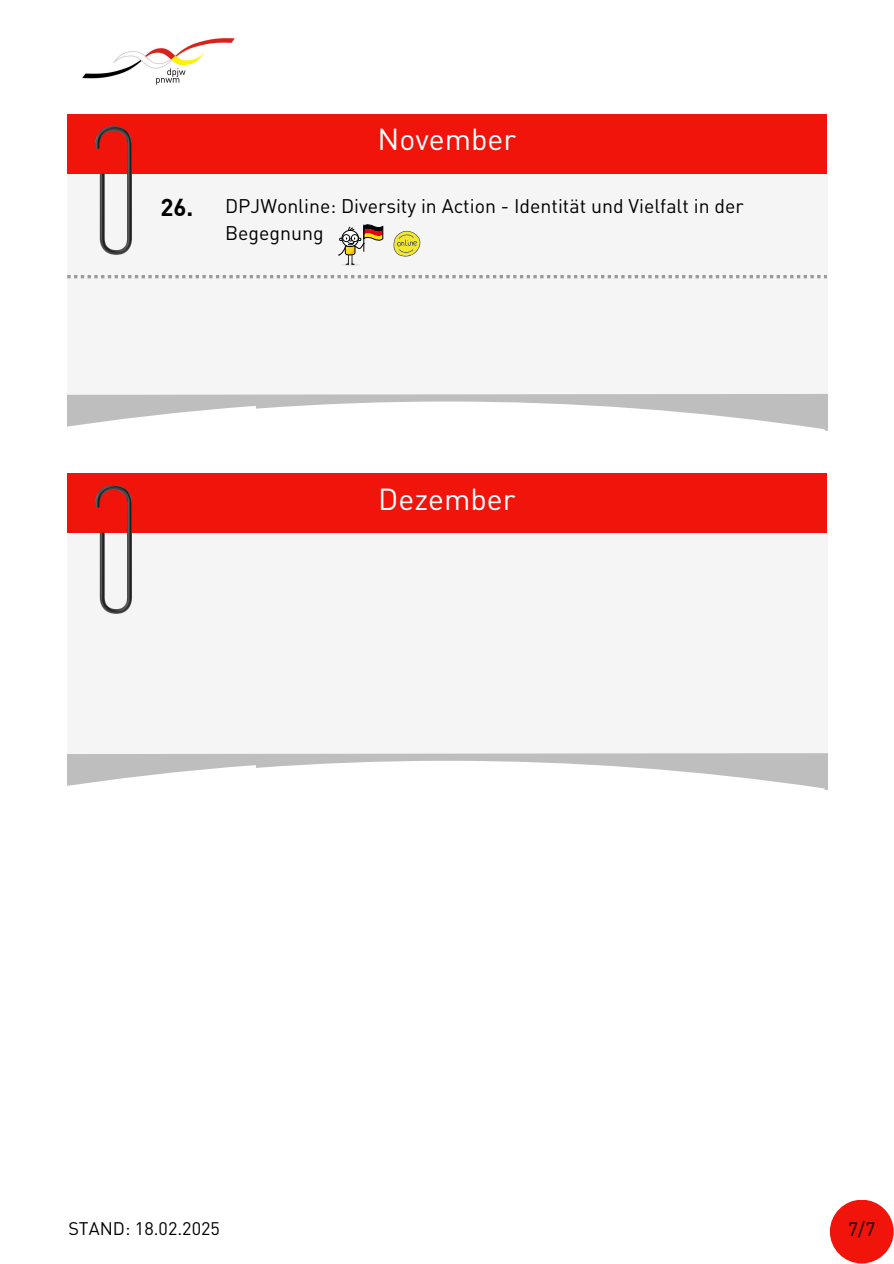
<style>
.page{position:relative;width:894px;height:1264px;background:#fff}
.page>*{position:absolute;margin:0;border:0;box-sizing:border-box;transform-origin:0 0}
.t1{font:30px "DIN Pro";color:#fff}
.t2{font:700 24px "DIN Pro";color:#000}
.t3{font:19.5px/27px "DIN Pro";color:#000}
.t4{font:19.2px "DIN Pro";color:#000}
.t5{font:18px "DIN Pro";color:#000}
</style>
<div class="page">
<svg style="left:67px;top:395px;width:759px;height:36px"></svg>
<div style="left:67px;top:173px;width:759px;height:222px;background:#f5f5f5"></div>
<svg style="left:67px;top:754px;width:759px;height:36px"></svg>
<div style="left:67px;top:532px;width:759px;height:222px;background:#f5f5f5"></div>
<div style="left:67px;top:114px;width:759px;height:59px;background:#f0140b"></div>
<img style="left:95px;top:126px;width:36px;height:129px">
<div style="left:67px;top:473px;width:759px;height:59px;background:#f0140b"></div>
<img style="left:95px;top:485px;width:36px;height:129px">
<svg style="left:393px;top:231px;width:27px;height:25px"></svg>
<svg style="left:364px;top:221px;width:18px;height:14px"></svg>
<svg style="left:364px;top:230px;width:18px;height:14px"></svg>
<hr style="left:340px;top:263px;width:20px;height:3px;background:#e6e6e6;border-radius:50%">
<svg style="left:338px;top:221px;width:26px;height:44px"></svg>
<div style="left:363px;top:221px;width:20px;height:23px;border:1px solid #000;border-radius:5px"></div>
<svg style="left:67px;top:275px;width:759px;height:3px"></svg>
<div style="left:829px;top:1199px;width:64px;height:64px;background:#f0140b;border-radius:50%"></div>
<img style="left:82px;top:38px;width:153px;height:47px">
<p class="t2" style="left:160px;top:191px;width:34px">26.</p>
<p class="t1" style="left:377px;top:127px;width:140px">November</p>
<p class="t3" style="left:225px;top:194px;width:520px">DPJWonline: Diversity in Action - Identität und Vielfalt in der<br>Begegnung</p>
<h1 class="t1" style="left:378px;top:486px;width:138px">Dezember</h1>
<p class="t5" style="left:68px;top:1221px;width:153px">STAND: 18.02.2025</p>
<h2 class="t4" style="left:847px;top:1220px;width:29px">7/7</h2>
</div>
